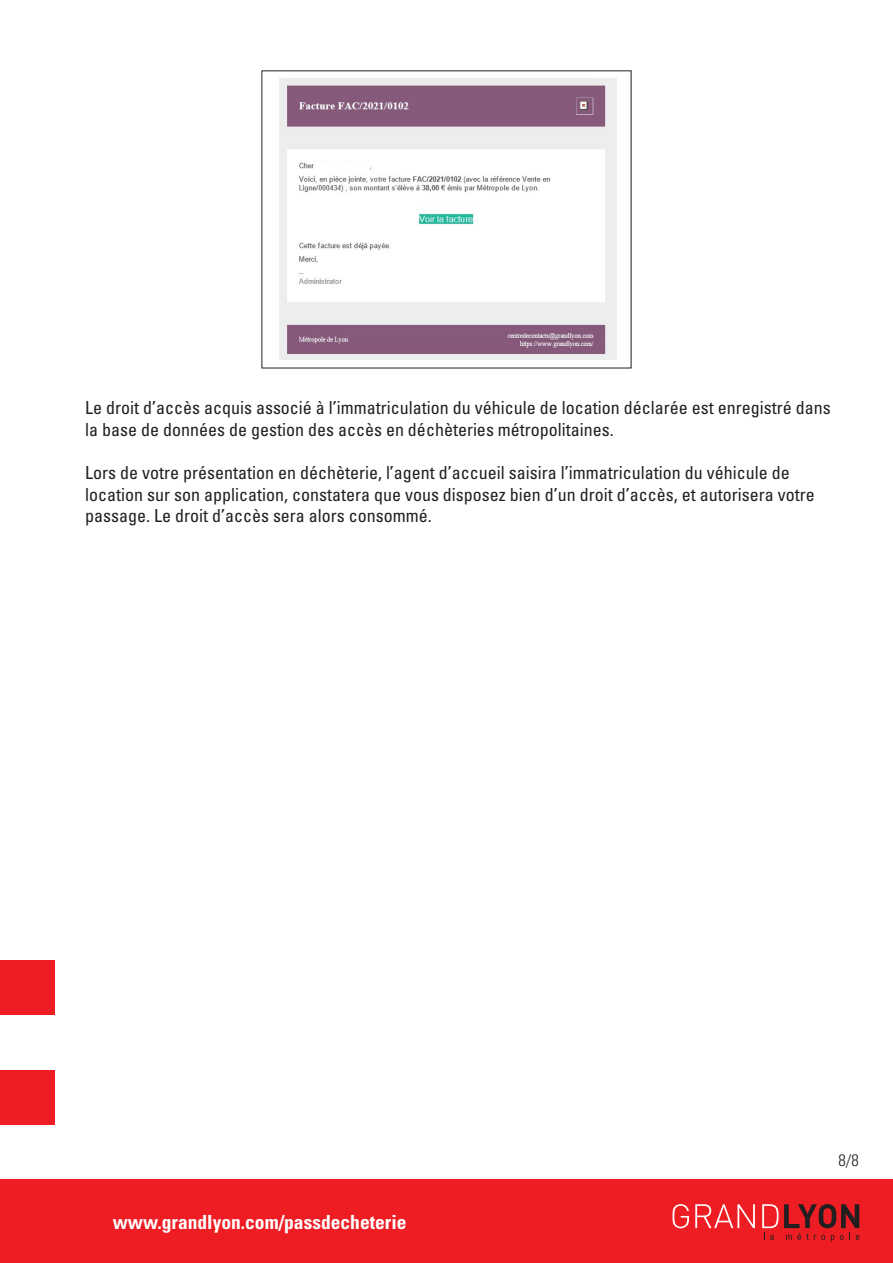
<style>
.page{position:relative;width:893px;height:1263px;background:#fff}
.page>*{position:absolute;margin:0;border:0;box-sizing:border-box;transform-origin:0 0}
.t1{font:700 condensed 19.5px "Univers";color:#fff}
.t2{font:condensed 18px/21.6px "Univers";color:#231f20}
.t3{font:300 condensed 16.5px "Univers";color:#231f20}
</style>
<div class="page">
<div style="left:0;top:1179px;width:893px;height:84px;background:#ee1d23"></div>
<svg style="left:673px;top:1204px;width:16px;height:24px"></svg>
<svg style="left:695px;top:1204px;width:60px;height:24px"></svg>
<svg style="left:762px;top:1204px;width:97px;height:38px"></svg>
<div style="left:0;top:960px;width:55px;height:55px;background:#ee1d23"></div>
<div style="left:0;top:1070px;width:55px;height:55px;background:#ee1d23"></div>
<img style="left:279px;top:78px;width:337px;height:281px">
<p class="t2" style="left:85px;top:397px;width:747px">Le droit d’accès acquis associé à l’immatriculation du véhicule de location déclarée est enregistré dans la base de données de gestion des accès en déchèteries métropolitaines.</p>
<p class="t2" style="left:85px;top:461px;width:731px">Lors de votre présentation en déchèterie, l’agent d’accueil saisira l’immatriculation du véhicule de location sur son application, constatera que vous disposez bien d’un droit d’accès, et autorisera votre passage. Le droit d’accès sera alors consommé.</p>
<p class="t1" style="left:113px;top:1210px;width:295px">www.grandlyon.com/passdecheterie</p>
<p class="t3" style="left:838px;top:1150px;width:22px">8/8</p>
</div>
